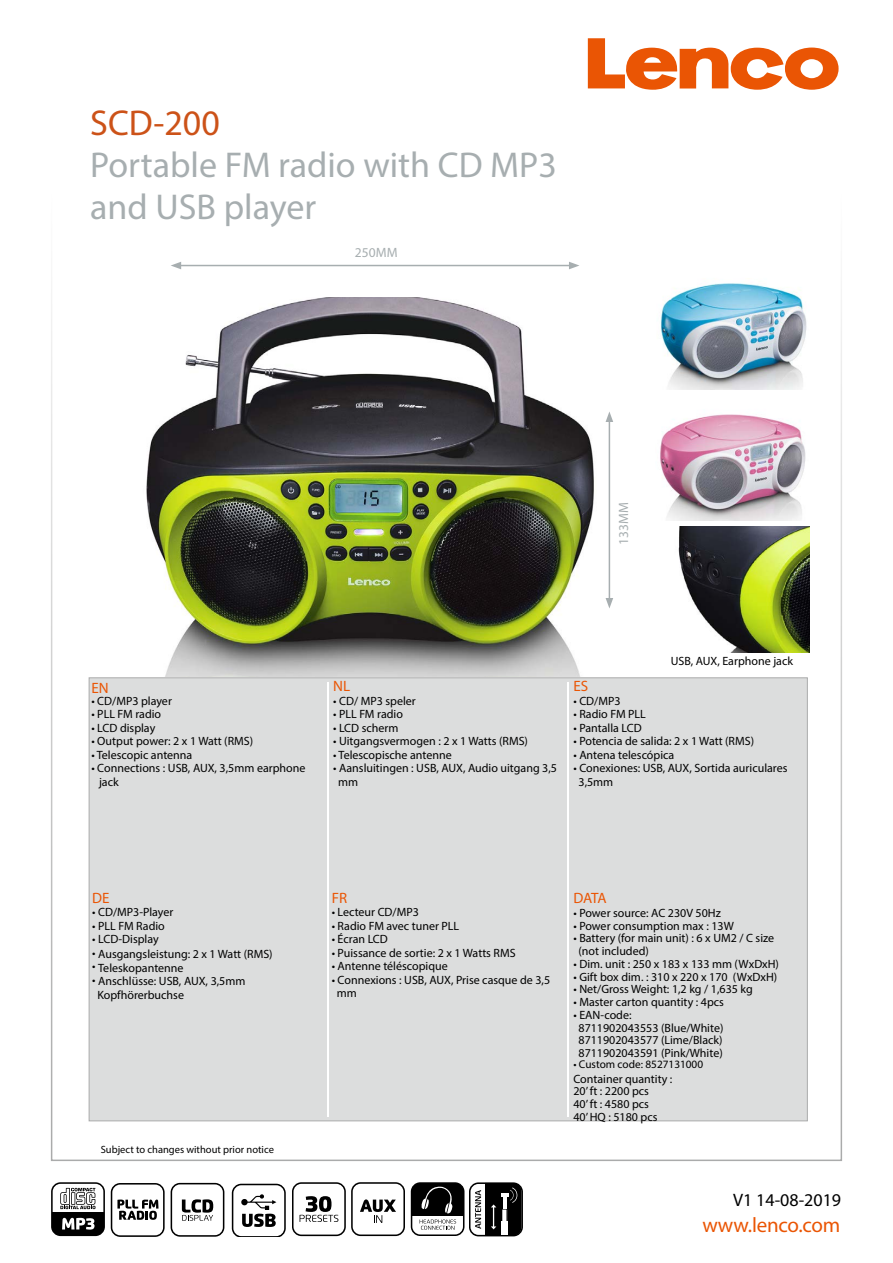
<style>
.page{position:relative;width:893px;height:1263px;background:#fff}
.page>*{position:absolute;margin:0;border:0;box-sizing:border-box;transform-origin:0 0}
.t1{font:36px/42px "Myriad Pro";color:#a7aeb0}
.t2{font:36px "Myriad Pro";color:#cc5218}
.t3{font:21px "Myriad Pro";letter-spacing:-.01em;color:#ea5504}
.t4{font:18px "Myriad Pro";color:#000}
.t5{font:15px "Myriad Pro";color:#ea5504}
.t6{font:13.5px "Myriad Pro";letter-spacing:.005em;color:#a7aeb0}
.t7{font:12px/12.8px "Myriad Pro";color:#000}
.t8{font:11.25px "Myriad Pro";color:#000}
.t9{font:10.5px "Myriad Pro";color:#000}
</style>
<div class="page">
<svg style="left:588px;top:38px;width:251px;height:52px"></svg>
<svg style="left:171px;top:1183px;width:53px;height:54px"></svg>
<hr style="left:179px;top:265px;width:392px;height:1px;background:#a7aeb0">
<svg style="left:171px;top:262px;width:10px;height:7px"></svg>
<svg style="left:569px;top:262px;width:10px;height:7px"></svg>
<img style="left:146px;top:298px;width:448px;height:379px">
<hr style="left:609px;top:420px;width:1px;height:180px;background:#a7aeb0">
<svg style="left:606px;top:412px;width:7px;height:10px"></svg>
<svg style="left:606px;top:598px;width:7px;height:10px"></svg>
<svg style="left:111px;top:1183px;width:54px;height:54px"></svg>
<svg style="left:232px;top:1184px;width:54px;height:52px"></svg>
<svg style="left:51px;top:1182px;width:54px;height:54px"></svg>
<div style="left:89px;top:678px;width:719px;height:443px;background:#dcdddd;border:1px solid #aaabab"></div>
<hr style="left:567px;top:682px;width:2px;height:434px;background:#fff">
<svg style="left:292px;top:1182px;width:113px;height:54px"></svg>
<hr style="left:327px;top:682px;width:2px;height:434px;background:#fff">
<svg style="left:411px;top:1182px;width:112px;height:54px"></svg>
<img style="left:660px;top:283px;width:147px;height:106px">
<img style="left:660px;top:414px;width:146px;height:106px">
<img style="left:678px;top:526px;width:131px;height:126px">
<h1 class="t2" style="left:90px;top:100px;width:131px">SCD-200</h1>
<h1 class="t1" style="left:90px;top:143px;width:468px">Portable FM radio with CD MP3 and USB player</h1>
<p class="t6" style="left:355px;top:244px;width:44px">250MM</p>
<p class="t6" style="left:615px;top:545px;width:44px;rotate:-90deg">133MM</p>
<p class="t5" style="left:91px;top:679px;width:19px">EN</p>
<p class="t7" style="left:91px;top:694px;width:82px">• CD/MP3 player</p>
<p class="t7" style="left:91px;top:708px;width:71px">• PLL FM radio</p>
<p class="t7" style="left:91px;top:721px;width:65px">• LCD display</p>
<p class="t7" style="left:91px;top:735px;width:163px">• Output power: 2 x 1 Watt (RMS)</p>
<p class="t7" style="left:91px;top:748px;width:103px">• Telescopic antenna</p>
<p class="t7" style="left:99px;top:761px;width:208px;line-height:13.5px;text-indent:-8px">• Connections : USB, AUX, 3,5mm earphone jack</p>
<p class="t5" style="left:333px;top:677px;width:18px">NL</p>
<p class="t7" style="left:333px;top:694px;width:84px">• CD/ MP3 speler</p>
<p class="t7" style="left:333px;top:708px;width:71px">• PLL FM radio</p>
<p class="t7" style="left:333px;top:721px;width:67px">• LCD scherm</p>
<p class="t7" style="left:333px;top:735px;width:196px">• Uitgangsvermogen : 2 x 1 Watts (RMS)</p>
<p class="t7" style="left:333px;top:748px;width:120px">• Telescopische antenne</p>
<p class="t7" style="left:338px;top:761px;width:220px;line-height:13.5px;text-indent:-5px">• Aansluitingen : USB, AUX, Audio uitgang 3,5 mm</p>
<p class="t7" style="left:671px;top:654px;width:124px">USB, AUX, Earphone jack</p>
<p class="t5" style="left:573px;top:677px;width:16px">ES</p>
<p class="t7" style="left:573px;top:694px;width:49px">• CD/MP3</p>
<p class="t7" style="left:573px;top:708px;width:74px">• Radio FM PLL</p>
<p class="t7" style="left:573px;top:721px;width:70px">• Pantalla LCD</p>
<p class="t7" style="left:573px;top:735px;width:182px">• Potencia de salida: 2 x 1 Watt (RMS)</p>
<p class="t7" style="left:573px;top:748px;width:102px">• Antena telescópica</p>
<p class="t7" style="left:578px;top:761px;width:211px;line-height:13.5px;text-indent:-5px">• Conexiones: USB, AUX, Sortida auriculares<br>3,5mm</p>
<p class="t5" style="left:92px;top:888px;width:19px">DE</p>
<p class="t7" style="left:92px;top:905px;width:83px">• CD/MP3-Player</p>
<p class="t7" style="left:92px;top:919px;width:74px">• PLL FM Radio</p>
<p class="t7" style="left:92px;top:932px;width:68px">• LCD-Display</p>
<p class="t7" style="left:92px;top:947px;width:182px">• Ausgangsleistung: 2 x 1 Watt (RMS)</p>
<p class="t7" style="left:92px;top:961px;width:93px">• Teleskopantenne</p>
<p class="t7" style="left:97px;top:974px;width:150px;line-height:13.5px;text-indent:-5px">• Anschlüsse: USB, AUX, 3,5mm<br>Kopfhörerbuchse</p>
<p class="t9" style="left:101px;top:1143px;width:175px">Subject to changes without prior notice</p>
<p class="t5" style="left:332px;top:888px;width:17px">FR</p>
<p class="t7" style="left:332px;top:905px;width:89px">• Lecteur CD/MP3</p>
<p class="t7" style="left:332px;top:919px;width:129px">• Radio FM avec tuner PLL</p>
<p class="t7" style="left:332px;top:932px;width:58px">• Écran LCD</p>
<p class="t7" style="left:332px;top:946px;width:185px">• Puissance de sortie: 2 x 1 Watts RMS</p>
<p class="t7" style="left:332px;top:959px;width:118px">• Antenne téléscopique</p>
<p class="t7" style="left:337px;top:973px;width:215px;line-height:13.5px;text-indent:-5px">• Connexions : USB, AUX, Prise casque de 3,5 mm</p>
<p class="t5" style="left:573px;top:888px;width:35px">DATA</p>
<p class="t7" style="left:573px;top:906px;width:149px">• Power source: AC 230V 50Hz</p>
<p class="t7" style="left:573px;top:919px;width:162px">• Power consumption max : 13W</p>
<p class="t7" style="left:578px;top:932px;width:197px;text-indent:-5px">• Battery (for main unit) : 6 x UM2 / C size (not included)</p>
<p class="t7" style="left:573px;top:957px;width:207px">• Dim. unit : 250 x 183 x 133 mm (WxDxH)</p>
<p class="t7" style="left:573px;top:970px;width:205px">• Gift box dim. : 310 x 220 x 170 (WxDxH)</p>
<p class="t7" style="left:573px;top:983px;width:181px">• Net/Gross Weight: 1,2 kg / 1,635 kg</p>
<p class="t7" style="left:573px;top:995px;width:152px">• Master carton quantity : 4pcs</p>
<p class="t7" style="left:578px;top:1008px;width:146px;text-indent:-5px">• EAN-code:<br>8711902043553 (Blue/White)<br>8711902043577 (Lime/Black)<br>8711902043591 (Pink/White)</p>
<p class="t8" style="left:573px;top:1058px;width:131px">• Custom code: 8527131000</p>
<p class="t7" style="left:573px;top:1072px;width:101px">Container quantity :<br>20’ ft : 2200 pcs<br>40’ ft : 4580 pcs<br>40’ HQ : 5180 pcs</p>
<h3 class="t4" style="left:733px;top:1189px;width:110px">V1 14-08-2019</h3>
<h2 class="t3" style="left:702px;top:1212px;width:139px">www.lenco.com</h2>
</div>
